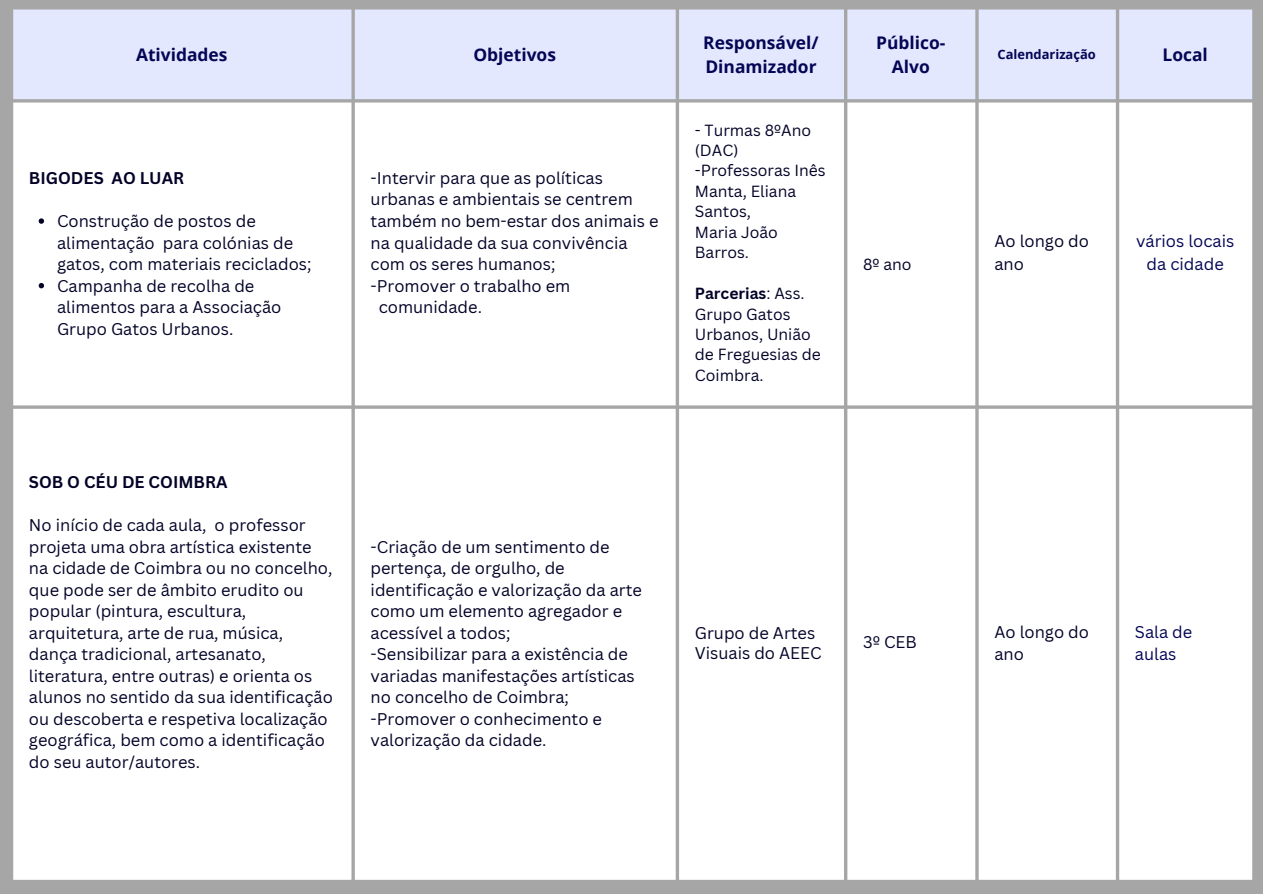
<style>
.page{position:relative;width:1263px;height:894px;background:#fff}
.page>*{position:absolute;margin:0;border:0;box-sizing:border-box;transform-origin:0 0}
.t1{font:700 17.4px/23.7px "Open Sans";color:#040554;text-align:center}
.t2{font:16.5px/21.5px "Canva Sans";color:#020227}
.t3{font:16.5px/22.6px "Canva Sans";color:#040554;text-align:center}
.t4{font:700 16.5px "Canva Sans";color:#020227}
.t5{font:15.75px/20.4px "Canva Sans";color:#020227}
.t6{font:700 12.9px "Open Sans";color:#040554}
.s1{font-weight:700}
</style>
<div class="page">
<div style="left:0;top:0;width:1263px;height:893px;background:#a6a6a6"></div>
<div style="left:13px;top:10px;width:1239px;height:89px;background:#e3e8ff"></div>
<div style="left:13px;top:102px;width:1239px;height:777px;background:#fff"></div>
<svg style="left:39px;top:218px;width:5px;height:6px"></svg>
<svg style="left:39px;top:283px;width:5px;height:5px"></svg>
<p class="t1" style="left:136px;top:42px;width:93px">Atividades</p>
<p class="t1" style="left:473px;top:42px;width:84px">Objetivos</p>
<p class="t4" style="left:29px;top:166px;width:157px">BIGODES AO LUAR</p>
<p class="t2" style="left:57px;top:210px;width:256px">Construção de postos de alimentação para colónias de gatos, com materiais reciclados;</p>
<p class="t2" style="left:57px;top:274px;width:226px">Campanha de recolha de alimentos para a Associação<br>Grupo Gatos Urbanos.</p>
<p class="t2" style="left:371px;top:167px;width:289px">-Intervir para que as políticas urbanas e ambientais se centrem também no bem-estar dos animais e na qualidade da sua convivência com os seres humanos;</p>
<p class="t2" style="left:371px;top:274px;width:201px">-Promover o trabalho em</p>
<p class="t2" style="left:379px;top:296px;width:105px">comunidade.</p>
<p class="t4" style="left:29px;top:470px;width:200px">SOB O CÉU DE COIMBRA</p>
<p class="t2" style="left:29px;top:514px;width:305px">No início de cada aula, o professor projeta uma obra artística existente na cidade de Coimbra ou no concelho, que pode ser de âmbito erudito ou popular (pintura, escultura, arquitetura, arte de rua, música, dança tradicional, artesanato, literatura, entre outras) e orienta os alunos no sentido da sua identificação ou descoberta e respetiva localização geográfica, bem como a identificação do seu autor/autores.</p>
<p class="t2" style="left:371px;top:535px;width:273px">-Criação de um sentimento de pertença, de orgulho, de identificação e valorização da arte como um elemento agregador e acessível a todos;</p>
<p class="t2" style="left:371px;top:643px;width:266px">-Sensibilizar para a existência de variadas manifestações artísticas no concelho de Coimbra;</p>
<p class="t2" style="left:371px;top:707px;width:233px">-Promover o conhecimento e valorização da cidade.</p>
<p class="t1" style="left:703px;top:30px;width:117px">Responsável/</p>
<p class="t1" style="left:705px;top:54px;width:113px">Dinamizador</p>
<p class="t5" style="left:695px;top:119px;width:118px">- Turmas 8ºAno</p>
<p class="t5" style="left:695px;top:140px;width:45px">(DAC)</p>
<p class="t5" style="left:695px;top:160px;width:132px">-Professoras Inês<br>Manta, Eliana<br>Santos,</p>
<p class="t5" style="left:695px;top:221px;width:85px">Maria João<br>Barros.</p>
<p class="t5" style="left:695px;top:283px;width:128px"><span class="s1">Parcerias</span>: Ass.<br>Grupo Gatos<br>Urbanos, União de Freguesias de<br>Coimbra.</p>
<p class="t1" style="left:876px;top:30px;width:71px">Público-<br>Alvo</p>
<p class="t5" style="left:863px;top:254px;width:50px">8º ano</p>
<p class="t6" style="left:997px;top:45px;width:100px">Calendarização</p>
<p class="t1" style="left:1162px;top:42px;width:47px">Local</p>
<p class="t2" style="left:994px;top:230px;width:96px;line-height:22.6px">Ao longo do ano</p>
<p class="t3" style="left:1136px;top:230px;width:100px">vários locais da cidade</p>
<p class="t2" style="left:695px;top:622px;width:128px;line-height:20.4px">Grupo de Artes<br>Visuais do AEEC</p>
<p class="t2" style="left:863px;top:631px;width:55px">3º CEB</p>
<p class="t2" style="left:994px;top:619px;width:96px;line-height:22.6px">Ao longo do ano</p>
<p class="t3" style="left:1135px;top:619px;width:59px;text-align:left">Sala de aulas</p>
</div>
